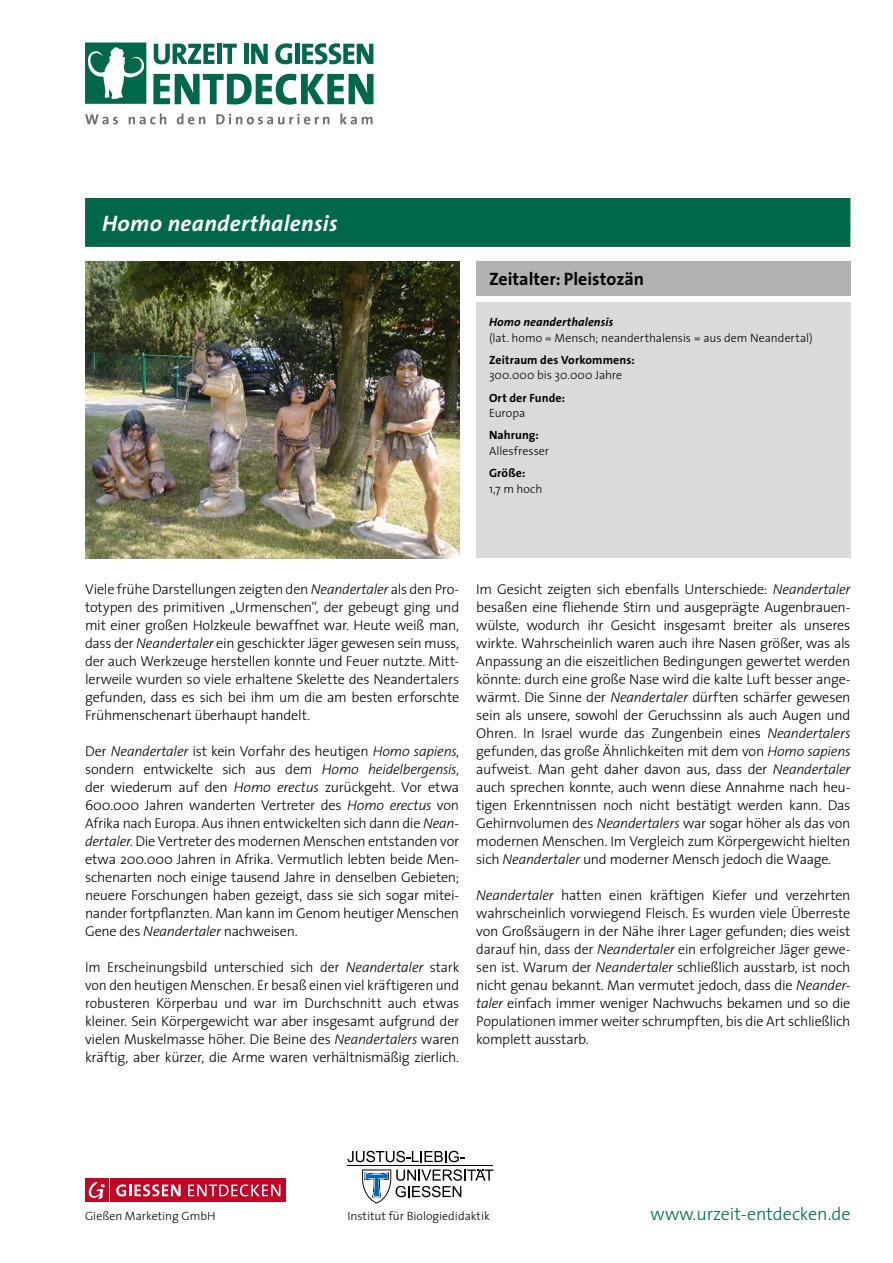
<style>
.page{position:relative;width:893px;height:1263px;background:#fff}
.page>*{position:absolute;margin:0;border:0;box-sizing:border-box;transform-origin:0 0}
.t1{font:italic 700 22.5px "The Sans";letter-spacing:.015em;color:#fff}
.t2{font:300 18px "The Sans";color:#00684a}
.t3{font:700 18px "The Sans";color:#000}
.t4{font:300 14.25px/18px "The Sans";letter-spacing:-.02em;color:#000;text-align:justify}
.t5{font:300 12px "The Sans";color:#000}
.t6{font:700 12px "The Sans";letter-spacing:.01em;color:#000}
.t7{font:italic 700 12px "The Sans";letter-spacing:.01em;color:#000}
.s1{font-style:italic}
</style>
<div class="page">
<div style="left:476px;top:303px;width:374px;height:255px;background:#dadada"></div>
<img style="left:85px;top:261px;width:374px;height:297px">
<hr style="left:347px;top:1165px;width:146px;height:1px;background:#000">
<svg style="left:347px;top:1151px;width:117px;height:11px"></svg>
<svg style="left:362px;top:1169px;width:131px;height:34px"></svg>
<div style="left:85px;top:1179px;width:23px;height:23px;background:#c10525"></div>
<svg style="left:89px;top:1182px;width:16px;height:17px"></svg>
<div style="left:111px;top:1179px;width:175px;height:23px;background:#c10525"></div>
<svg style="left:188px;top:1184px;width:92px;height:12px"></svg>
<svg style="left:116px;top:1184px;width:65px;height:12px"></svg>
<div style="left:85px;top:198px;width:765px;height:49px;background:#00684a"></div>
<div style="left:476px;top:261px;width:374px;height:35px;background:#b1b2b3"></div>
<svg style="left:85px;top:114px;width:33px;height:10px"></svg>
<svg style="left:129px;top:113px;width:37px;height:11px"></svg>
<svg style="left:177px;top:113px;width:28px;height:11px"></svg>
<svg style="left:216px;top:114px;width:113px;height:10px"></svg>
<svg style="left:340px;top:113px;width:32px;height:11px"></svg>
<svg style="left:85px;top:43px;width:288px;height:62px"></svg>
<h1 class="t1" style="left:102px;top:209px;width:237px">Homo neanderthalensis</h1>
<p class="t3" style="left:489px;top:267px;width:157px">Zeitalter: Pleistozän</p>
<p class="t7" style="left:489px;top:314px;width:126px">Homo neanderthalensis</p>
<p class="t5" style="left:489px;top:330px;width:325px">(lat. homo = Mensch; neanderthalensis = aus dem Neandertal)</p>
<p class="t6" style="left:489px;top:352px;width:147px">Zeitraum des Vorkommens:</p>
<p class="t5" style="left:489px;top:368px;width:135px">300.000 bis 30.000 Jahre</p>
<p class="t6" style="left:489px;top:390px;width:78px">Ort der Funde:</p>
<p class="t5" style="left:489px;top:406px;width:38px">Europa</p>
<p class="t6" style="left:489px;top:428px;width:51px">Nahrung:</p>
<p class="t5" style="left:489px;top:443px;width:62px">Allesfresser</p>
<p class="t6" style="left:489px;top:466px;width:38px">Größe:</p>
<p class="t5" style="left:489px;top:481px;width:55px">1,7 m hoch</p>
<p class="t4" style="left:85px;top:580px;width:376px">Viele frühe Darstellungen zeigten den <span class="s1">Neandertaler</span> als den Pro&shy;totypen des primitiven „Urmenschen“, der gebeugt ging und mit einer großen Holzkeule bewaffnet war. Heute weiß man, dass der <span class="s1">Neandertaler</span> ein geschickter Jäger gewesen sein muss, der auch Werkzeuge herstellen konnte und Feuer nutzte. Mitt&shy;lerweile wurden so viele erhaltene Skelette des Neandertalers gefunden, dass es sich bei ihm um die am besten erforschte Frühmenschenart überhaupt handelt.</p>
<p class="t4" style="left:85px;top:742px;width:376px">Der <span class="s1">Neandertaler</span> ist kein Vorfahr des heutigen <span class="s1">Homo sapiens</span>, sondern entwickelte sich aus dem <span class="s1">Homo heidelbergensis</span>, der wiederum auf den <span class="s1">Homo erectus</span> zurückgeht. Vor etwa 600.000 Jahren wanderten Vertreter des <span class="s1">Homo erectus</span> von Afrika nach Europa. Aus ihnen entwickelten sich dann die <span class="s1">Nean&shy;dertaler</span>. Die Vertreter des modernen Menschen entstanden vor etwa 200.000 Jahren in Afrika. Vermutlich lebten beide Men&shy;schenarten noch einige tausend Jahre in denselben Gebieten; neuere Forschungen haben gezeigt, dass sie sich sogar mitei&shy;nander fortpflanzten. Man kann im Genom heutiger Menschen Gene des <span class="s1">Neandertaler</span> nachweisen.</p>
<p class="t4" style="left:85px;top:958px;width:376px">Im Erscheinungsbild unterschied sich der <span class="s1">Neandertaler</span> stark von den heutigen Menschen. Er besaß einen viel kräftigeren und robusteren Körperbau und war im Durchschnitt auch etwas kleiner. Sein Körpergewicht war aber insgesamt aufgrund der vielen Muskelmasse höher. Die Beine des <span class="s1">Neandertalers</span> waren kräftig, aber kürzer, die Arme waren verhältnismäßig zierlich.</p>
<p class="t4" style="left:476px;top:580px;width:376px">Im Gesicht zeigten sich ebenfalls Unterschiede: <span class="s1">Neandertaler </span>besaßen eine fliehende Stirn und ausgeprägte Augenbrauen&shy;wülste, wodurch ihr Gesicht insgesamt breiter als unseres wirkte. Wahrscheinlich waren auch ihre Nasen größer, was als Anpassung an die eiszeitlichen Bedingungen gewertet werden könnte: durch eine große Nase wird die kalte Luft besser ange&shy;wärmt. Die Sinne der <span class="s1">Neandertaler</span> dürften schärfer gewesen sein als unsere, sowohl der Geruchssinn als auch Augen und Ohren. In Israel wurde das Zungenbein eines <span class="s1">Neandertalers </span>gefunden, das große Ähnlichkeiten mit dem von <span class="s1">Homo sapiens </span>aufweist. Man geht daher davon aus, dass der <span class="s1">Neandertaler </span>auch sprechen konnte, auch wenn diese Annahme nach heu&shy;tigen Erkenntnissen noch nicht bestätigt werden kann. Das Gehirnvolumen des <span class="s1">Neandertalers</span> war sogar höher als das von modernen Menschen. Im Vergleich zum Körpergewicht hielten sich <span class="s1">Neandertaler</span> und moderner Mensch jedoch die Waage.</p>
<p class="t4" style="left:476px;top:886px;width:376px"><span class="s1">Neandertaler</span> hatten einen kräftigen Kiefer und verzehrten wahrscheinlich vorwiegend Fleisch. Es wurden viele Überreste von Großsäugern in der Nähe ihrer Lager gefunden; dies weist darauf hin, dass der <span class="s1">Neandertaler</span> ein erfolgreicher Jäger gewe&shy;sen ist. Warum der <span class="s1">Neandertaler</span> schließlich ausstarb, ist noch nicht genau bekannt. Man vermutet jedoch, dass die <span class="s1">Neander&shy;taler</span> einfach immer weniger Nachwuchs bekamen und so die Populationen immer weiter schrumpften, bis die Art schließlich komplett ausstarb.</p>
<p class="t5" style="left:85px;top:1208px;width:132px">Gießen Marketing GmbH</p>
<p class="t5" style="left:347px;top:1208px;width:144px">Institut für Biologiedidaktik</p>
<p class="t2" style="left:651px;top:1203px;width:201px">www.urzeit-entdecken.de</p>
</div>
